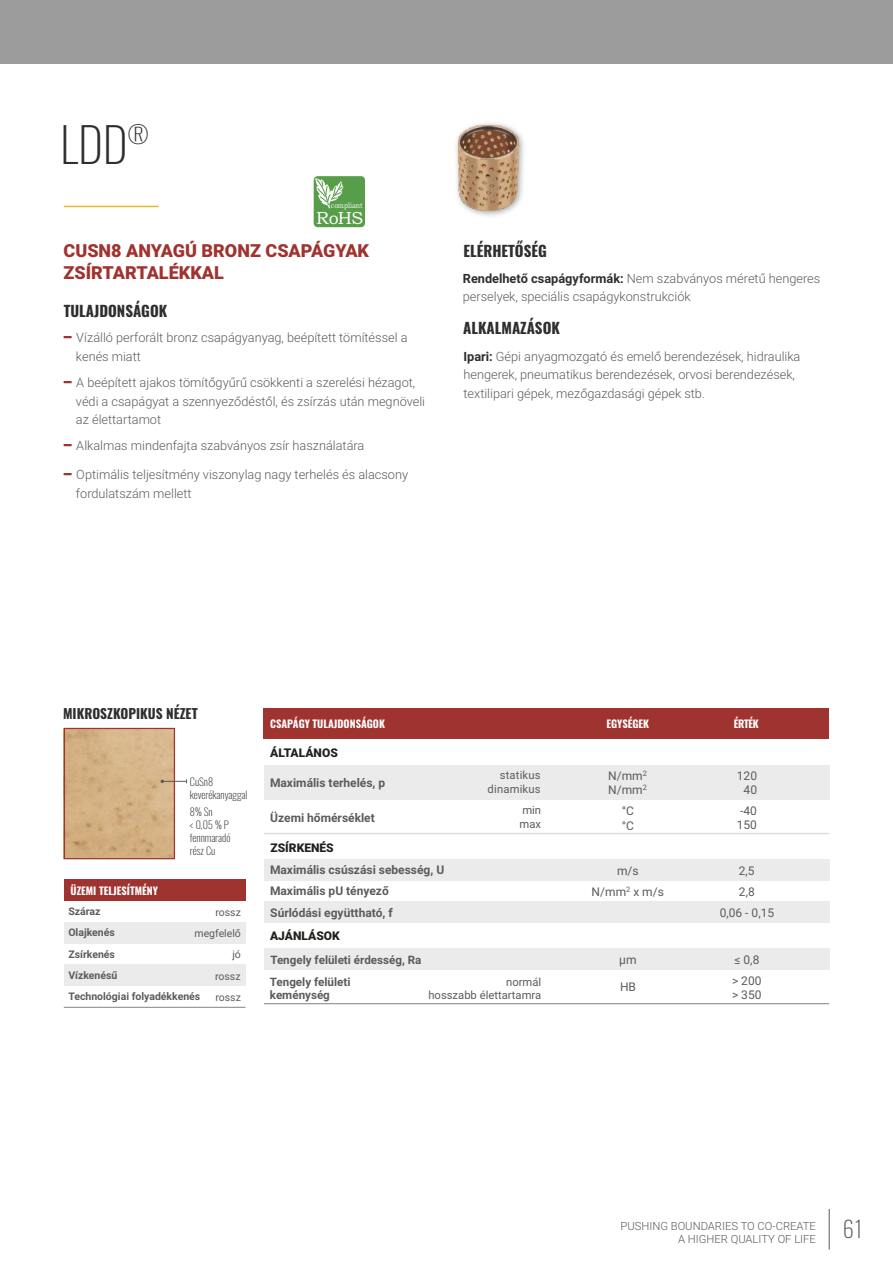
<style>
.page{position:relative;width:893px;height:1263px;background:#fff}
.page>*{position:absolute;margin:0;border:0;box-sizing:border-box;transform-origin:0 0}
.t1{font:200 48px "Oswald";color:#2e2e2d}
.t2{font:200 24px "Oswald";color:#2e2e2d}
.t3{font:200 22.5px "Oswald";color:#5c5b5b}
.t4{font:900 18px/21.6px "Roboto";color:#9f3330}
.t5{font:17.7px "Bookman Old Style";color:#fefefe}
.t6{font:700 15px "Oswald";color:#2e2e2d}
.t7{font:700 13.5px "Oswald";color:#2e2e2d}
.t8{font:300 12.75px/18.1px "Roboto";color:#5c5b5b}
.t9{font:700 12px/21.1px "Roboto";color:#5c5b5b}
.t10{font:12px/14.4px "Roboto";color:#5c5b5b}
.t11{font:900 12px "Roboto";color:#21211d}
.t12{font:700 11.7px/12.6px "Roboto";color:#5c5b5b}
.t13{font:11.25px/13.5px "Roboto";color:#5c5b5b;text-align:right}
.t14{font:300 11.25px/13.5px "Roboto";color:#5c5b5b;text-align:right}
.t15{font:700 10.5px/21.3px "Roboto";color:#5c5b5b}
.t16{font:700 10.5px "Oswald";color:#fefefe}
.t17{font:200 10.5px/12.9px "Oswald";color:#2e2e2d}
.t18{font:10.5px/21.3px "Roboto";color:#5c5b5b;text-align:right}
.t19{font:7.65px "Bookman Old Style";color:#fefefe;scale:.84 1}
.s1{font-weight:700;color:#2e2e2d}
</style>
<div class="page">
<hr style="left:829px;top:1209px;width:1px;height:40px;background:#5c5b5b">
<div style="left:0;top:0;width:893px;height:64px;background:#9c9c9c"></div>
<img style="left:66px;top:730px;width:107px;height:127px">
<div style="left:264px;top:859px;width:565px;height:21px;background:#ebebeb"></div>
<div style="left:264px;top:765px;width:565px;height:34px;background:#ebebeb"></div>
<div style="left:264px;top:901px;width:565px;height:22px;background:#ebebeb"></div>
<div style="left:264px;top:948px;width:565px;height:22px;background:#ebebeb"></div>
<hr style="left:264px;top:1003px;width:565px;height:1px;background:#9c9c9c">
<div style="left:64px;top:728px;width:111px;height:131px;border:1px solid #9f3330"></div>
<hr style="left:264px;top:833px;width:565px;height:1px;background:#d8d9d9">
<hr style="left:64px;top:206px;width:95px;height:1px;background:#e9b72c">
<svg style="left:161px;top:779px;width:26px;height:4px"></svg>
<img style="left:456px;top:123px;width:68px;height:93px">
<img style="left:459px;top:125px;width:60px;height:85px">
<div style="left:314px;top:176px;width:51px;height:51px;background:#589d49;border-radius:4px"></div>
<svg style="left:313px;top:178px;width:30px;height:30px"></svg>
<div style="left:64px;top:965px;width:181px;height:21px;background:#ebebeb"></div>
<div style="left:64px;top:922px;width:181px;height:21px;background:#ebebeb"></div>
<div style="left:64px;top:880px;width:181px;height:21px;background:#9f3330"></div>
<hr style="left:64px;top:1007px;width:181px;height:1px;background:#9c9c9c">
<div style="left:263px;top:708px;width:566px;height:31px;background:#9f3330"></div>
<h1 class="t1" style="left:60px;top:111px;width:69px">LDD</h1>
<h2 class="t2" style="left:128px;top:118px;width:22px">®</h2>
<p class="t19" style="left:331px;top:203px;width:39px">compliant</p>
<h3 class="t5" style="left:316px;top:211px;width:49px">RoHS</h3>
<h3 class="t4" style="left:64px;top:242px;width:307px">CUSN8 ANYAGÚ BRONZ CSAPÁGYAK<br>ZSÍRTARTALÉKKAL</h3>
<p class="t6" style="left:64px;top:300px;width:105px">TULAJDONSÁGOK</p>
<p class="t8" style="left:76px;top:329px;width:333px;line-height:19px;text-indent:-12px"><sup>_</sup> Vízálló perforált bronz csapágyanyag, beépített tömítéssel a kenés miatt</p>
<p class="t8" style="left:76px;top:375px;width:351px;line-height:19px;text-indent:-12px"><sup>_</sup> A beépített ajakos tömítőgyűrű csökkenti a szerelési hézagot, védi a csapágyat a szennyeződéstől, és zsírzás után megnöveli</p>
<p class="t8" style="left:64px;top:408px;width:302px;line-height:26.4px;text-indent:12px">az élettartamot<br><sup>_</sup> Alkalmas mindenfajta szabványos zsír használatára</p>
<p class="t8" style="left:76px;top:466px;width:334px;line-height:19px;text-indent:-12px"><sup>_</sup> Optimális teljesítmény viszonylag nagy terhelés és alacsony fordulatszám mellett</p>
<p class="t6" style="left:463px;top:240px;width:85px">ELÉRHETŐSÉG</p>
<p class="t8" style="left:463px;top:271px;width:359px"><span class="s1">Rendelhető csapágyformák:</span> Nem szabványos méretű hengeres perselyek, speciális csapágykonstrukciók</p>
<p class="t6" style="left:463px;top:318px;width:98px">ALKALMAZÁSOK</p>
<p class="t8" style="left:463px;top:349px;width:338px"><span class="s1">Ipari:</span> Gépi anyagmozgató és emelő berendezések, hidraulika hengerek, pneumatikus berendezések, orvosi berendezések, textilipari gépek, mezőgazdasági gépek stb.</p>
<p class="t7" style="left:63px;top:704px;width:136px">MIKROSZKOPIKUS NÉZET</p>
<p class="t17" style="left:190px;top:775px;width:59px">CuSn8 keverékanyaggal</p>
<p class="t17" style="left:190px;top:805px;width:42px">8% Sn<br>&lt; 0,05 % P fennmaradó rész Cu</p>
<p class="t16" style="left:71px;top:883px;width:89px">ÜZEMI TELJESÍTMÉNY</p>
<p class="t15" style="left:68px;top:922px;width:133px">Olajkenés<br>Zsírkenés<br>Vízkenésű<br>Technológiai folyadékkenés</p>
<p class="t15" style="left:68px;top:900px;width:34px">Száraz</p>
<p class="t18" style="left:215px;top:902px;width:27px">rossz</p>
<p class="t18" style="left:195px;top:923px;width:48px">megfelelő jó<br>rossz rossz</p>
<p class="t16" style="left:270px;top:716px;width:116px">CSAPÁGY TULAJDONSÁGOK</p>
<p class="t16" style="left:606px;top:716px;width:44px">EGYSÉGEK</p>
<p class="t16" style="left:734px;top:716px;width:27px">ÉRTÉK</p>
<p class="t11" style="left:270px;top:748px;width:69px">ÁLTALÁNOS</p>
<p class="t9" style="left:270px;top:772px;width:117px">Maximális terhelés, p</p>
<p class="t9" style="left:270px;top:806px;width:106px">Üzemi hőmérséklet</p>
<p class="t11" style="left:270px;top:843px;width:65px">ZSÍRKENÉS</p>
<p class="t9" style="left:270px;top:859px;width:176px">Maximális csúszási sebesség, U<br>Maximális pU tényező</p>
<p class="t11" style="left:270px;top:931px;width:71px">AJÁNLÁSOK</p>
<p class="t12" style="left:270px;top:953px;width:153px">Tengely felületi érdesség, Ra</p>
<p class="t9" style="left:270px;top:902px;width:124px">Súrlódási együttható, f</p>
<p class="t13" style="left:488px;top:770px;width:54px">statikus dinamikus</p>
<p class="t13" style="left:520px;top:805px;width:23px;text-align:left">min max</p>
<p class="t12" style="left:270px;top:975px;width:82px">Tengely felületi keménység</p>
<p class="t13" style="left:428px;top:976px;width:114px">normál<br>hosszabb élettartamra</p>
<p class="t10" style="left:608px;top:769px;width:40px">N/mm<sup>2<br></sup>N/mm<sup>2</sup></p>
<p class="t10" style="left:737px;top:769px;width:22px;text-align:center">120<br>40</p>
<p class="t10" style="left:622px;top:805px;width:14px">°C °C</p>
<p class="t10" style="left:737px;top:805px;width:22px">-40<br>150</p>
<p class="t10" style="left:617px;top:864px;width:23px">m/s</p>
<p class="t10" style="left:739px;top:865px;width:17px">2,5</p>
<p class="t10" style="left:592px;top:885px;width:74px">N/mm<sup>2</sup> x m/s</p>
<p class="t10" style="left:720px;top:882px;width:56px;line-height:21.6px;text-align:center">2,8<br>0,06 - 0,15</p>
<p class="t10" style="left:732px;top:950px;width:31px;line-height:20.9px">≤ 0,8 &gt; 200</p>
<p class="t10" style="left:732px;top:989px;width:31px">&gt; 350</p>
<p class="t10" style="left:619px;top:954px;width:19px">μm</p>
<p class="t10" style="left:620px;top:981px;width:18px">HB</p>
<p class="t14" style="left:620px;top:1220px;width:197px">PUSHING BOUNDARIES TO CO-CREATE<br>A HIGHER QUALITY OF LIFE</p>
<h3 class="t3" style="left:843px;top:1213px;width:22px">61</h3>
</div>
